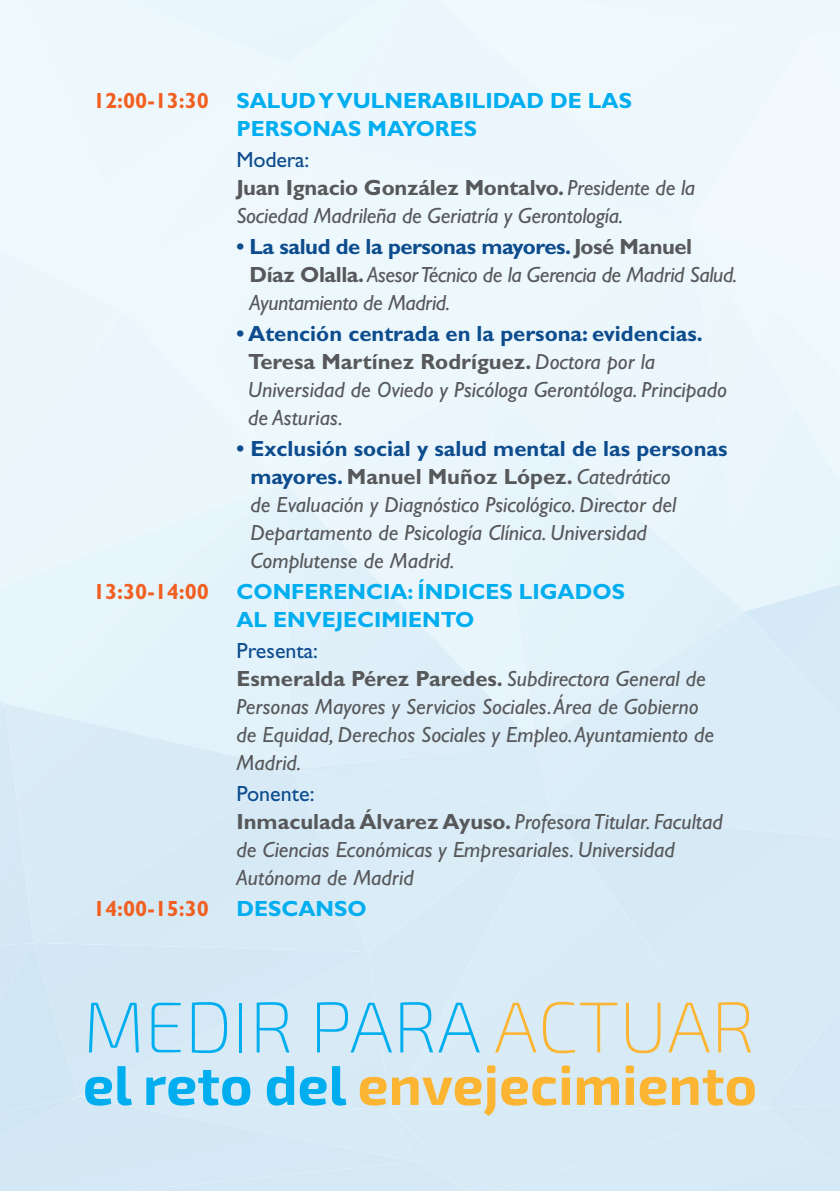
<style>
.page{position:relative;width:840px;height:1191px;background:#fff}
.page>*{position:absolute;margin:0;border:0;box-sizing:border-box;transform-origin:0 0}
.t1{font:italic 22px/28px "Gill Sans Std";color:#57585a}
.t2{font:italic 22px/28px "Gill Sans Std";letter-spacing:-.02em;color:#57585a}
.t3{font:700 22px/28px "Gill Sans Std";color:#00aeef;text-align:center}
.t4{font:700 22px "Gill Sans Std";color:#f26021}
.s1{color:#f26021}
.s2{font-style:normal;color:#0d4c8d}
.s3{font-weight:700;font-style:normal}
.s4{font-weight:700;font-style:normal;color:#0d4c8d}
.s5{color:#00aeef}
</style>
<div class="page">
<div style="left:765px;top:812px;width:74px;height:192px;background:#d7eaf6"></div>
<div style="left:343px;top:223px;width:141px;height:158px;background:#edf8fd"></div>
<div style="left:33px;top:769px;width:336px;height:174px;background:#d7eaf6"></div>
<div style="left:390px;top:812px;width:375px;height:295px;background:#d7ebf6"></div>
<div style="left:369px;top:952px;width:21px;height:144px;background:#d7eaf6"></div>
<div style="left:78px;top:943px;width:291px;height:153px;background:#d5e8f5"></div>
<img style="left:0;top:698px;width:5px;height:5px">
<div style="left:0;top:703px;width:33px;height:240px;background:#d6e9f5"></div>
<div style="left:0;top:943px;width:78px;height:153px;background:#d1e6f3"></div>
<div style="left:0;top:1096px;width:392px;height:95px;background:#d4e8f4"></div>
<div style="left:390px;top:1107px;width:95px;height:84px;background:#d7ebf6"></div>
<div style="left:107px;top:1161px;width:365px;height:30px;background:#d5e9f5"></div>
<div style="left:151px;top:252px;width:192px;height:230px;background:#edf8fd"></div>
<div style="left:343px;top:0;width:93px;height:223px;background:#edf8fd"></div>
<div style="left:436px;top:0;width:371px;height:223px;background:#eef8fc"></div>
<div style="left:551px;top:0;width:288px;height:36px;background:#eef8fc"></div>
<div style="left:151px;top:148px;width:192px;height:104px;background:#eef8fd"></div>
<div style="left:287px;top:0;width:118px;height:148px;background:#ebf7fc"></div>
<div style="left:25px;top:0;width:262px;height:182px;background:#edf8fc"></div>
<div style="left:115px;top:0;width:268px;height:63px;background:#ebf8fc"></div>
<div style="left:291px;top:744px;width:244px;height:68px;background:#d9ecf7"></div>
<div style="left:484px;top:381px;width:206px;height:363px;background:#e7f5fc"></div>
<div style="left:535px;top:611px;width:209px;height:201px;background:#dbedf8"></div>
<div style="left:765px;top:1107px;width:74px;height:63px;background:#d6eaf6"></div>
<div style="left:765px;top:1004px;width:74px;height:103px;background:#d7eaf6"></div>
<div style="left:690px;top:223px;width:149px;height:264px;background:#edf8fc"></div>
<img style="left:744px;top:584px;width:95px;height:135px">
<div style="left:0;top:182px;width:125px;height:66px;background:#eff9fd"></div>
<div style="left:0;top:127px;width:104px;height:85px;background:#eff9fc"></div>
<svg style="left:89px;top:1002px;width:50px;height:50px"></svg>
<svg style="left:151px;top:1002px;width:30px;height:50px"></svg>
<svg style="left:192px;top:1002px;width:35px;height:51px"></svg>
<hr style="left:239px;top:1002px;width:3px;height:50px;background:#00aeef">
<svg style="left:256px;top:1002px;width:33px;height:50px"></svg>
<svg style="left:317px;top:1002px;width:75px;height:50px"></svg>
<svg style="left:400px;top:1002px;width:79px;height:50px"></svg>
<svg style="left:495px;top:1002px;width:41px;height:50px"></svg>
<svg style="left:542px;top:1001px;width:75px;height:52px"></svg>
<svg style="left:625px;top:1002px;width:35px;height:51px"></svg>
<svg style="left:668px;top:1002px;width:41px;height:50px"></svg>
<svg style="left:717px;top:1002px;width:33px;height:50px"></svg>
<svg style="left:85px;top:1066px;width:47px;height:39px"></svg>
<svg style="left:146px;top:1070px;width:104px;height:35px"></svg>
<svg style="left:267px;top:1066px;width:59px;height:39px"></svg>
<svg style="left:332px;top:1066px;width:14px;height:39px"></svg>
<svg style="left:359px;top:1076px;width:27px;height:29px"></svg>
<svg style="left:392px;top:1065px;width:103px;height:50px"></svg>
<svg style="left:501px;top:1065px;width:68px;height:40px"></svg>
<svg style="left:576px;top:1076px;width:42px;height:29px"></svg>
<svg style="left:625px;top:1065px;width:8px;height:40px"></svg>
<svg style="left:639px;top:1070px;width:115px;height:35px"></svg>
<p class="t3" style="left:93px;top:87px;width:540px"><span class="s1">12:00-13:30</span> SALUD Y VULNERABILIDAD DE LAS<br>PERSONAS MAYORES</p>
<p class="t1" style="left:236px;top:146px;width:460px"><span class="s2">Modera:<br></span><span class="s3">Juan Ignacio González Montalvo.</span> Presidente de la<br>Sociedad Madrileña de Geriatría y Gerontología.</p>
<p class="t2" style="left:249px;top:233px;width:489px;text-indent:-13px"><span class="s4">• La salud de la personas mayores.</span> <span class="s3">José Manuel<br>Díaz Olalla.</span> Asesor Técnico de la Gerencia de Madrid Salud.<br>Ayuntamiento de Madrid.</p>
<p class="t1" style="left:248px;top:320px;width:480px;text-indent:-12px"><span class="s4">• Atención centrada en la persona: evidencias.<br></span><span class="s3">Teresa Martínez Rodríguez.</span> Doctora por la Universidad de Oviedo y Psicóloga Gerontóloga. Principado de Asturias.</p>
<p class="t1" style="left:250px;top:435px;width:478px;text-indent:-14px"><span class="s4">• Exclusión social y salud mental de las personas mayores.</span> <span class="s3">Manuel Muñoz López.</span> Catedrático<br>de Evaluación y Diagnóstico Psicológico. Director del Departamento de Psicología Clínica. Universidad Complutense de Madrid.</p>
<p class="t3" style="left:93px;top:578px;width:533px"><span class="s1">13:30-14:00</span> CONFERENCIA: ÍNDICES LIGADOS<br>AL ENVEJECIMIENTO</p>
<p class="t1" style="left:236px;top:637px;width:479px"><span class="s2">Presenta:<br></span><span class="s3">Esmeralda Pérez Paredes.</span> Subdirectora General de Personas Mayores y Servicios Sociales. Área de Gobierno de Equidad, Derechos Sociales y Empleo. Ayuntamiento de Madrid.</p>
<p class="t1" style="left:236px;top:780px;width:487px"><span class="s2">Ponente:<br></span><span class="s3">Inmaculada Álvarez Ayuso.</span> Profesora Titular. Facultad de Ciencias Económicas y Empresariales. Universidad Autónoma de Madrid</p>
<p class="t4" style="left:93px;top:896px;width:275px">14:00-15:30 <span class="s5">DESCANSO</span></p>
</div>
